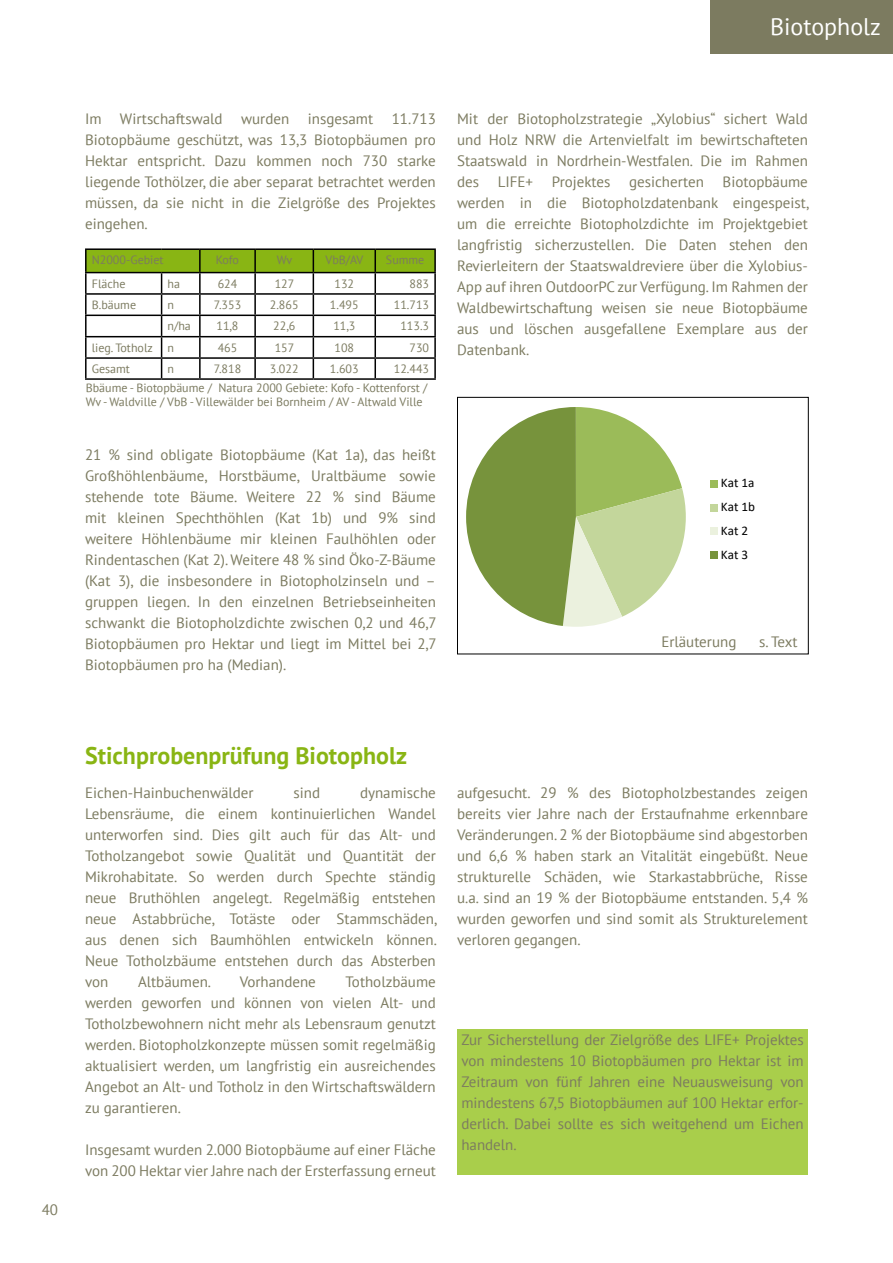
<style>
.page{position:relative;width:893px;height:1263px;background:#fff}
.page>*{position:absolute;margin:0;border:0;box-sizing:border-box;transform-origin:0 0}
._3-Heading{font:700 24px "PT Sans";color:#89b514}
.subhead{font:24px "PT Sans";color:#fff}
.t1{font:15px/21px "PT Sans";color:#7c7b60;text-align:justify}
.t2{font:13.2px/23.9px "Calibri";color:#000}
._1_Headinggross{font:12px/13.5px "PT Sans";color:#7c7b60}
</style>
<div class="page">
<hr style="left:85px;top:248px;width:77px;height:2px;background:#000">
<hr style="left:162px;top:248px;width:38px;height:2px;background:#000">
<hr style="left:200px;top:248px;width:55px;height:2px;background:#000">
<hr style="left:255px;top:248px;width:58px;height:2px;background:#000">
<hr style="left:313px;top:248px;width:62px;height:2px;background:#000">
<hr style="left:375px;top:248px;width:61px;height:2px;background:#000">
<svg style="left:85px;top:249px;width:351px;height:129px"></svg>
<hr style="left:85px;top:378px;width:77px;height:2px;background:#000">
<hr style="left:162px;top:378px;width:38px;height:2px;background:#000">
<hr style="left:200px;top:378px;width:55px;height:2px;background:#000">
<hr style="left:255px;top:378px;width:58px;height:2px;background:#000">
<hr style="left:313px;top:378px;width:62px;height:2px;background:#000">
<hr style="left:375px;top:378px;width:61px;height:2px;background:#000">
<svg style="left:466px;top:407px;width:252px;height:220px"></svg>
<div style="left:457px;top:397px;width:352px;height:257px;border:1px solid #000"></div>
<div style="left:457px;top:1029px;width:351px;height:146px;background:#a9ce4b"></div>
<div style="left:710px;top:0;width:183px;height:54px;background:#7c7b60"></div>
<p class="subhead" style="left:770px;top:12px;width:112px">Biotopholz</p>
<p class="t1" style="left:85px;top:108px;width:352px">Im Wirtschaftswald wurden insgesamt 11.713<br>Biotopbäume geschützt, was 13,3 Biotopbäumen pro Hektar entspricht. Dazu kommen noch 730 starke liegende Tothölzer, die aber separat betrachtet werden müssen, da sie nicht in die Zielgröße des Projektes eingehen.</p>
<p class="_1_Headinggross" style="left:92px;top:253px;width:73px">N2000-Gebiet</p>
<h1 class="_1_Headinggross" style="left:216px;top:253px;width:25px">Kofo</h1>
<h1 class="_1_Headinggross" style="left:277px;top:253px;width:17px">Wv</h1>
<h1 class="_1_Headinggross" style="left:326px;top:253px;width:39px">VbB/AV</h1>
<h1 class="_1_Headinggross" style="left:386px;top:253px;width:40px">Summe</h1>
<h1 class="_1_Headinggross" style="left:92px;top:276px;width:35px">Fläche</h1>
<h1 class="_1_Headinggross" style="left:168px;top:276px;width:14px">ha</h1>
<h1 class="_1_Headinggross" style="left:218px;top:276px;width:21px">624</h1>
<h1 class="_1_Headinggross" style="left:275px;top:276px;width:21px">127</h1>
<h1 class="_1_Headinggross" style="left:334px;top:276px;width:21px">132</h1>
<h1 class="_1_Headinggross" style="left:409px;top:276px;width:21px">883</h1>
<h1 class="_1_Headinggross" style="left:92px;top:298px;width:46px">B.bäume</h1>
<h1 class="_1_Headinggross" style="left:168px;top:298px;width:8px">n</h1>
<h1 class="_1_Headinggross" style="left:214px;top:298px;width:29px">7.353</h1>
<h1 class="_1_Headinggross" style="left:270px;top:298px;width:30px">2.865</h1>
<h1 class="_1_Headinggross" style="left:330px;top:298px;width:30px">1.495</h1>
<h1 class="_1_Headinggross" style="left:394px;top:298px;width:37px">11.713</h1>
<h1 class="_1_Headinggross" style="left:168px;top:319px;width:25px">n/ha</h1>
<h1 class="_1_Headinggross" style="left:217px;top:319px;width:23px">11,8</h1>
<h1 class="_1_Headinggross" style="left:273px;top:319px;width:23px">22,6</h1>
<h1 class="_1_Headinggross" style="left:333px;top:319px;width:23px">11,3</h1>
<h1 class="_1_Headinggross" style="left:400px;top:319px;width:30px">113.3</h1>
<h1 class="_1_Headinggross" style="left:92px;top:340px;width:63px">lieg. Totholz</h1>
<h1 class="_1_Headinggross" style="left:168px;top:340px;width:8px">n</h1>
<h1 class="_1_Headinggross" style="left:218px;top:340px;width:21px">465</h1>
<h1 class="_1_Headinggross" style="left:275px;top:340px;width:21px">157</h1>
<h1 class="_1_Headinggross" style="left:334px;top:340px;width:21px">108</h1>
<h1 class="_1_Headinggross" style="left:409px;top:340px;width:21px">730</h1>
<h1 class="_1_Headinggross" style="left:92px;top:362px;width:40px">Gesamt</h1>
<h1 class="_1_Headinggross" style="left:168px;top:362px;width:8px">n</h1>
<h1 class="_1_Headinggross" style="left:214px;top:362px;width:29px">7.818</h1>
<h1 class="_1_Headinggross" style="left:270px;top:362px;width:30px">3.022</h1>
<h1 class="_1_Headinggross" style="left:330px;top:362px;width:30px">1.603</h1>
<h1 class="_1_Headinggross" style="left:394px;top:362px;width:37px">12.443</h1>
<h1 class="_1_Headinggross" style="left:86px;top:381px;width:343px">Bbäume - Biotopbäume / Natura 2000 Gebiete: Kofo - Kottenforst /<br>Wv - Waldville / VbB - Villewälder bei Bornheim / AV - Altwald Ville</h1>
<p class="t1" style="left:85px;top:444px;width:353px">21 % sind obligate Biotopbäume (Kat 1a), das heißt Großhöhlenbäume, Horstbäume, Uraltbäume sowie stehende tote Bäume. Weitere 22 % sind Bäume mit kleinen Spechthöhlen (Kat 1b) und 9% sind weitere Höhlenbäume mir kleinen Faulhöhlen oder Rindentaschen (Kat 2). Weitere 48 % sind Öko-Z-Bäume (Kat 3), die insbesondere in Biotopholzinseln und – gruppen liegen. In den einzelnen Betriebseinheiten schwankt die Biotopholzdichte zwischen 0,2 und 46,7<br>Biotopbäumen pro Hektar und liegt im Mittel bei 2,7<br>Biotopbäumen pro ha (Median).</p>
<p class="t1" style="left:457px;top:108px;width:353px">Mit der Biotopholzstrategie „Xylobius“ sichert Wald und Holz NRW die Artenvielfalt im bewirtschafteten Staatswald in Nordrhein-Westfalen. Die im Rahmen des LIFE+ Projektes gesicherten Biotopbäume werden in die Biotopholzdatenbank eingespeist, um die erreichte Biotopholzdichte im Projektgebiet langfristig sicherzustellen. Die Daten stehen den Revierleitern der Staatswaldreviere über die Xylobius-App auf ihren OutdoorPC zur Verfügung. Im Rahmen der Waldbewirtschaftung weisen sie neue Biotopbäume aus und löschen ausgefallene Exemplare aus der Datenbank.</p>
<p class="t2" style="left:721px;top:471px;width:36px">Kat 1a<br>Kat 1b<br>Kat 2<br>Kat 3</p>
<p class="t1" style="left:661px;top:631px;width:77px">Erläuterung</p>
<p class="t1" style="left:759px;top:631px;width:40px">s. Text</p>
<p class="t1" style="left:42px;top:1198px;width:18px">40</p>
<h3 class="_3-Heading" style="left:85px;top:740px;width:324px">Stichprobenprüfung Biotopholz</h3>
<p class="t1" style="left:85px;top:782px;width:170px">Eichen-Hainbuchenwälder</p>
<p class="t1" style="left:294px;top:782px;width:28px">sind</p>
<p class="t1" style="left:85px;top:782px;width:353px;text-indent:275px">dynamische Lebensräume, die einem kontinuierlichen Wandel unterworfen sind. Dies gilt auch für das Alt- und Totholzangebot sowie Qualität und Quantität der Mikrohabitate. So werden durch Spechte ständig neue Bruthöhlen angelegt. Regelmäßig entstehen neue Astabbrüche, Totäste oder Stammschäden, aus denen sich Baumhöhlen entwickeln können.<br>Neue Totholzbäume entstehen durch das Absterben von</p>
<p class="t1" style="left:138px;top:971px;width:75px">Altbäumen.</p>
<p class="t1" style="left:240px;top:971px;width:78px">Vorhandene</p>
<p class="t1" style="left:85px;top:971px;width:352px;text-indent:261px">Totholzbäume werden geworfen und können von vielen Alt- und Totholzbewohnern nicht mehr als Lebensraum genutzt werden. Biotopholzkonzepte müssen somit regelmäßig aktualisiert werden, um langfristig ein ausreichendes Angebot an Alt- und Totholz in den Wirtschaftswäldern zu garantieren.</p>
<p class="t1" style="left:85px;top:1139px;width:352px">Insgesamt wurden 2.000 Biotopbäume auf einer Fläche von 200 Hektar vier Jahre nach der Ersterfassung erneut</p>
<p class="t1" style="left:457px;top:782px;width:352px">aufgesucht. 29 % des Biotopholzbestandes zeigen bereits vier Jahre nach der Erstaufnahme erkennbare Veränderungen. 2 % der Biotopbäume sind abgestorben und 6,6 % haben stark an Vitalität eingebüßt. Neue strukturelle Schäden, wie Starkastabbrüche, Risse u.a. sind an 19 % der Biotopbäume entstanden. 5,4 % wurden geworfen und sind somit als Strukturelement verloren gegangen.</p>
<p class="t1" style="left:461px;top:1029px;width:344px">Zur Sicherstellung der Zielgröße des LIFE+ Projektes von mindestens 10 Biotopbäumen pro Hektar ist im Zeitraum von fünf Jahren eine Neuausweisung von mindestens 67,5 Biotopbäumen auf 100 Hektar erfor&shy;derlich. Dabei sollte es sich weitgehend um Eichen handeln.</p>
</div>
